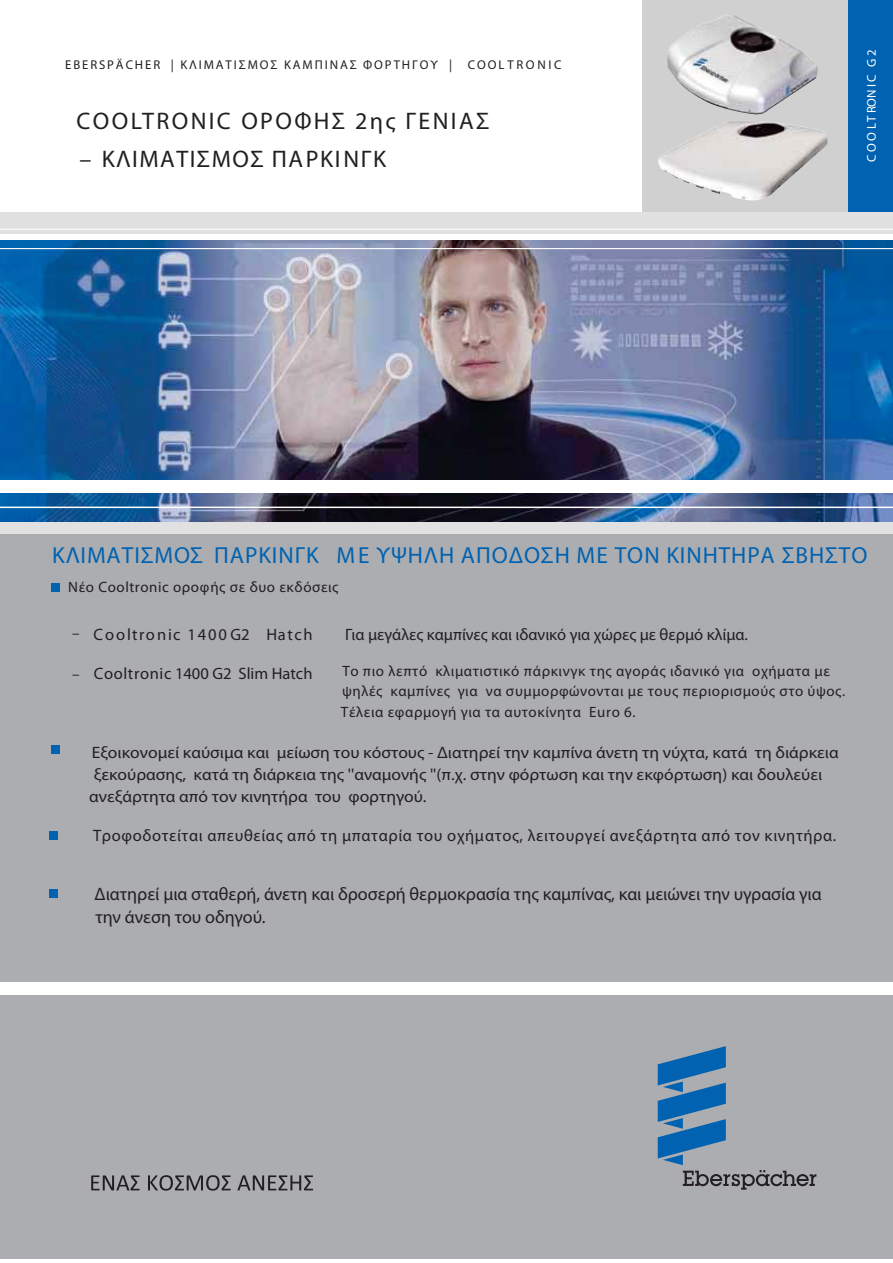
<style>
.page{position:relative;width:893px;height:1263px;background:#fff}
.page>*{position:absolute;margin:0;border:0;box-sizing:border-box;transform-origin:0 0}
.t1{font:condensed 24px "Helvetica Neue";letter-spacing:.1em;color:#231f20}
.t2{font:condensed 24px "Helvetica Neue";letter-spacing:.06em;color:#231f20}
.t3{font:700 condensed 23.25px "Helvetica Neue";letter-spacing:.035em;color:#0062b0}
.t4{font:18px/23.1px "Myriad Pro";color:#231f20}
.t5{font:condensed 16.5px/22px "Helvetica Neue";color:#231f20;scale:1.06 1}
.t6{font:condensed 16.5px "Helvetica Neue";letter-spacing:.04em;color:#231f20}
.t7{font:16.5px "Myriad Pro";color:#231f20}
.t8{font:700 condensed 16.5px "Helvetica Neue";color:#231f20}
.t9{font:700 condensed 16.5px "Helvetica Neue";letter-spacing:.11em;color:#231f20}
.t10{font:condensed 15px "Helvetica Neue";letter-spacing:.04em;color:#231f20}
.t11{font:condensed 12.75px "Helvetica Neue";letter-spacing:.15em;color:#231f20}
.t12{font:700 condensed 12.75px "Helvetica Neue";letter-spacing:.2em;color:#fff}
.s1{font-weight:700}
</style>
<div class="page">
<div style="left:642px;top:0;width:251px;height:221px;background:#d1d0d1"></div>
<div style="left:849px;top:0;width:44px;height:221px;background:#0062b0"></div>
<div style="left:0;top:519px;width:893px;height:740px;background:#acadb0"></div>
<div style="left:51px;top:583px;width:9px;height:9px;background:#0062b0"></div>
<div style="left:0;top:514px;width:893px;height:20px;background:#e2e1e2"></div>
<div style="left:50px;top:831px;width:8px;height:8px;background:#0062b0"></div>
<div style="left:51px;top:745px;width:9px;height:9px;background:#0062b0"></div>
<img style="left:0;top:240px;width:893px;height:282px">
<div style="left:0;top:213px;width:893px;height:21px;background:#e2e1e2"></div>
<hr style="left:0;top:229px;width:893px;height:1px;background:#fff">
<hr style="left:0;top:248px;width:893px;height:1px;background:#fff">
<div style="left:50px;top:889px;width:8px;height:9px;background:#0062b0"></div>
<div style="left:0;top:480px;width:893px;height:13px;background:#fff"></div>
<hr style="left:0;top:507px;width:893px;height:1px;background:#fff">
<svg style="left:658px;top:1046px;width:158px;height:144px"></svg>
<div style="left:0;top:982px;width:893px;height:13px;background:#fff"></div>
<svg style="left:91px;top:1175px;width:49px;height:15px"></svg>
<svg style="left:148px;top:1175px;width:83px;height:15px"></svg>
<svg style="left:237px;top:1175px;width:76px;height:15px"></svg>
<img style="left:658px;top:121px;width:170px;height:80px">
<img style="left:667px;top:15px;width:151px;height:100px">
<p class="t11" style="left:65px;top:60px;width:498px"><span class="s1">EBERSPÄCHER</span> | ΚΛΙΜΑΤΙΣΜΟΣ ΚΑΜΠΙΝΑΣ ΦΟΡΤΗΓΟΥ | COOL T R O N I C</p>
<h1 class="t1" style="left:77px;top:112px;width:414px">COOLTRONIC ΟΡΟΦΗΣ 2ης ΓΕΝΙΑΣ</h1>
<h1 class="t2" style="left:80px;top:150px;width:308px">– ΚΛΙΜΑΤΙΣΜΟΣ ΠΑΡΚΙΝΓΚ</h1>
<p class="t12" style="left:867px;top:162px;width:114px;rotate:-90deg">COOLTRONIC G2</p>
<h2 class="t3" style="left:52px;top:547px;width:152px">ΚΛΙΜΑΤΙΣΜΟΣ</h2>
<h2 class="t3" style="left:336px;top:547px;width:532px">ΜΕ ΥΨΗΛΗ ΑΠΟΔΟΣΗ ΜΕ ΤΟΝ ΚΙΝΗΤΗΡΑ ΣΒΗΣΤΟ</h2>
<h2 class="t3" style="left:214px;top:547px;width:106px">ΠΑΡΚΙΝΓΚ</h2>
<p class="t10" style="left:68px;top:582px;width:272px">Νέο Cooltronic οροφής σε δυο εκδόσεις</p>
<p class="t10" style="left:72px;top:627px;width:9px">–</p>
<p class="t9" style="left:93px;top:628px;width:221px">Cooltronic 1400G2 Hatch</p>
<p class="t8" style="left:94px;top:667px;width:220px">Cooltronic 1400 G2 Slim Hatch</p>
<p class="t7" style="left:345px;top:625px;width:404px">Για μεγάλες καμπίνες και ιδανικό για χώρες με θερμό κλίμα.</p>
<p class="t10" style="left:342px;top:665px;width:489px">Το πιο λεπτό κλιματιστικό πάρκινγκ της αγοράς ιδανικό για οχήματα με</p>
<p class="t10" style="left:341px;top:707px;width:296px">Τέλεια εφαρμογή για τα αυτοκίνητα Euro 6.</p>
<p class="t10" style="left:72px;top:668px;width:9px">–</p>
<p class="t10" style="left:342px;top:685px;width:505px">ψηλές καμπίνες για να συμμορφώνονται με τους περιορισμούς στο ύψος.</p>
<p class="t5" style="left:89px;top:742px;width:708px">Εξοικονομεί καύσιμα και μείωση του κόστους - Διατηρεί την καμπίνα άνετη τη νύχτα, κατά τη διάρκεια ξεκούρασης, κατά τη διάρκεια της ''αναμονής ''(π.χ. στην φόρτωση και την εκφόρτωση) και δουλεύει ανεξάρτητα από τον κινητήρα του φορτηγού.</p>
<p class="t6" style="left:93px;top:829px;width:745px">Τροφοδοτείται απευθείας από τη μπαταρία του οχήματος, λειτουργεί ανεξάρτητα από τον κινητήρα.</p>
<p class="t4" style="left:94px;top:882px;width:729px">Διατηρεί μια σταθερή, άνετη και δροσερή θερμοκρασία της καμπίνας, και μειώνει την υγρασία για την άνεση του οδηγού.</p>
</div>
